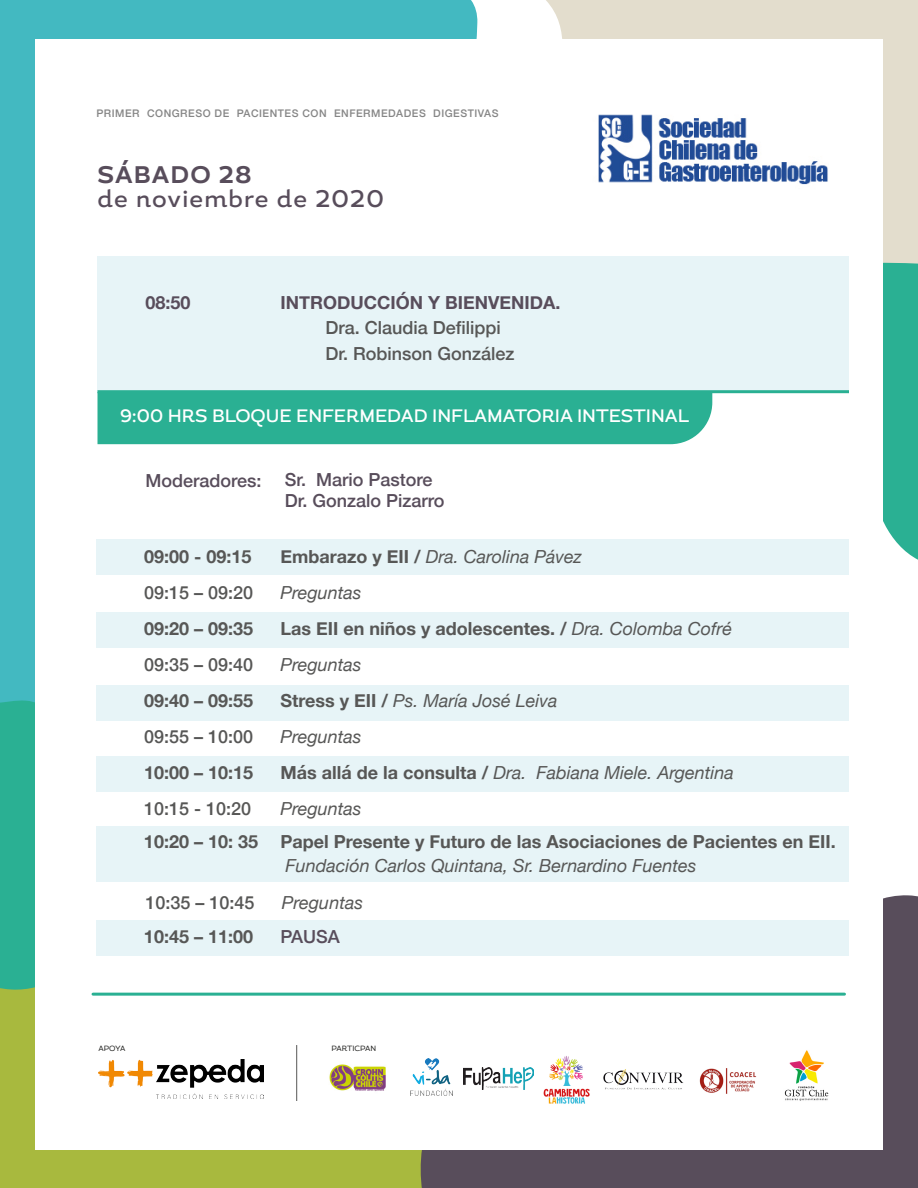
<style>
.page{position:relative;width:918px;height:1188px;background:#fff}
.page>*{position:absolute;margin:0;border:0;box-sizing:border-box;transform-origin:0 0}
.t1{font:500 24px "Magallanes";letter-spacing:.05em;color:#584d5b}
.t2{font:700 24px "Magallanes";letter-spacing:.05em;color:#584d5b}
.t3{font:italic 18px/36px "Helvetica Neue";color:#575756}
.t4{font:700 18px "Helvetica Neue";color:#575756}
.t5{font:500 18px/36px "Helvetica Neue";color:#575756}
.t6{font:500 18px/21.6px "Helvetica Neue";color:#584d5b}
.t7{font:500 18px "Magallanes";color:#fff}
.t8{font:700 18px "Helvetica Neue";color:#584d5b}
.t9{font:500 10.5px "Helvetica Neue";letter-spacing:.05em;color:#868686}
.t10{font:7.65px "Magallanes";color:#1d1d1b}
.s1{font-weight:700;font-style:normal}
</style>
<div class="page">
<div style="left:779px;top:0;width:139px;height:204px;background:#e3ddcd"></div>
<svg style="left:0;top:0;width:779px;height:652px;background:#69c3c6"></svg>
<div style="left:0;top:991px;width:409px;height:197px;background:#a8b93e"></div>
<svg style="left:883px;top:204px;width:35px;height:356px;background:#51baa1"></svg>
<div style="left:409px;top:895px;width:509px;height:293px;background:#584d5b"></div>
<svg style="left:0;top:652px;width:35px;height:339px;background:#2eb199"></svg>
<div style="left:35px;top:39px;width:847px;height:1110px;background:#fff"></div>
<img style="left:598px;top:114px;width:230px;height:71px">
<hr style="left:93px;top:993px;width:751px;height:3px;background:#2ab093">
<div style="left:96px;top:539px;width:753px;height:36px;background:#e7f4f7"></div>
<div style="left:96px;top:612px;width:753px;height:35px;background:#e7f4f7"></div>
<div style="left:96px;top:685px;width:753px;height:35px;background:#e7f4f7"></div>
<div style="left:96px;top:826px;width:753px;height:56px;background:#e7f4f7"></div>
<div style="left:96px;top:756px;width:753px;height:35px;background:#e7f4f7"></div>
<div style="left:96px;top:920px;width:753px;height:36px;background:#e7f4f7"></div>
<div style="left:98px;top:393px;width:614px;height:51px;background:#2ab093"></div>
<div style="left:98px;top:256px;width:751px;height:136px;background:#e7f4f7"></div>
<hr style="left:98px;top:390px;width:751px;height:3px;background:#2ab093">
<img style="left:329px;top:1064px;width:57px;height:27px">
<img style="left:410px;top:1058px;width:43px;height:38px">
<img style="left:464px;top:1068px;width:70px;height:22px">
<img style="left:543px;top:1056px;width:47px;height:48px">
<img style="left:603px;top:1069px;width:81px;height:21px">
<img style="left:699px;top:1068px;width:58px;height:26px">
<img style="left:784px;top:1050px;width:45px;height:51px">
<img style="left:98px;top:1060px;width:165px;height:38px">
<hr style="left:296px;top:1045px;width:1px;height:56px;background:#575756">
<p class="t9" style="left:96px;top:105px;width:404px">PRIMER CONGRESO DE PACIENTES CON ENFERMEDADES DIGESTIVAS</p>
<h1 class="t2" style="left:98px;top:159px;width:156px">SÁBADO 28</h1>
<h1 class="t1" style="left:98px;top:183px;width:288px">de noviembre de 2020</h1>
<p class="t8" style="left:146px;top:288px;width:47px">08:50</p>
<p class="t8" style="left:280px;top:288px;width:281px">INTRODUCCIÓN Y BIENVENIDA.</p>
<p class="t5" style="left:326px;top:314px;width:191px;line-height:25.5px">Dra. Claudia Defilippi<br>Dr. Robinson González</p>
<p class="t7" style="left:120px;top:405px;width:571px">9:00 HRS BLOQUE ENFERMEDAD INFLAMATORIA INTESTINAL</p>
<p class="t6" style="left:146px;top:468px;width:118px">Moderadores:</p>
<p class="t6" style="left:285px;top:467px;width:161px">Sr. Mario Pastore<br>Dr. Gonzalo Pizarro</p>
<p class="t4" style="left:144px;top:543px;width:109px">09:00 - 09:15</p>
<p class="t5" style="left:144px;top:574px;width:111px">09:15 – 09:20</p>
<p class="t4" style="left:144px;top:615px;width:111px">09:20 – 09:35</p>
<p class="t5" style="left:144px;top:646px;width:111px">09:35 – 09:40</p>
<p class="t4" style="left:144px;top:687px;width:111px">09:40 – 09:55</p>
<p class="t5" style="left:144px;top:718px;width:111px">09:55 – 10:00</p>
<p class="t4" style="left:144px;top:759px;width:111px">10:00 – 10:15</p>
<p class="t5" style="left:144px;top:790px;width:109px">10:15 - 10:20</p>
<p class="t4" style="left:144px;top:827px;width:116px">10:20 – 10: 35</p>
<p class="t3" style="left:280px;top:540px;width:455px"><span class="s1">Embarazo y EII /</span> Dra. Carolina Pávez<br>Preguntas<br><span class="s1">Las EII en niños y adolescentes. /</span> Dra. Colomba Cofré<br>Preguntas<br><span class="s1">Stress y EII /</span> Ps. María José Leiva<br>Preguntas<br><span class="s1">Más allá de la consulta /</span> Dra. Fabiana Miele. Argentina<br>Preguntas</p>
<p class="t4" style="left:280px;top:827px;width:557px">Papel Presente y Futuro de las Asociaciones de Pacientes en EII.</p>
<p class="t3" style="left:285px;top:849px;width:413px">Fundación Carlos Quintana, Sr. Bernardino Fuentes</p>
<p class="t5" style="left:146px;top:884px;width:111px">10:35 – 10:45<br>10:45 – 11:00</p>
<p class="t3" style="left:282px;top:886px;width:83px">Preguntas</p>
<p class="t4" style="left:144px;top:923px;width:111px">10:45 – 11:00</p>
<p class="t6" style="left:280px;top:925px;width:61px">PAUSA</p>
<p class="t5" style="left:282px;top:920px;width:53px">Pausa</p>
<p class="t10" style="left:98px;top:1044px;width:28px">APOYA</p>
<p class="t10" style="left:331px;top:1044px;width:46px">PARTICPAN</p>
</div>
